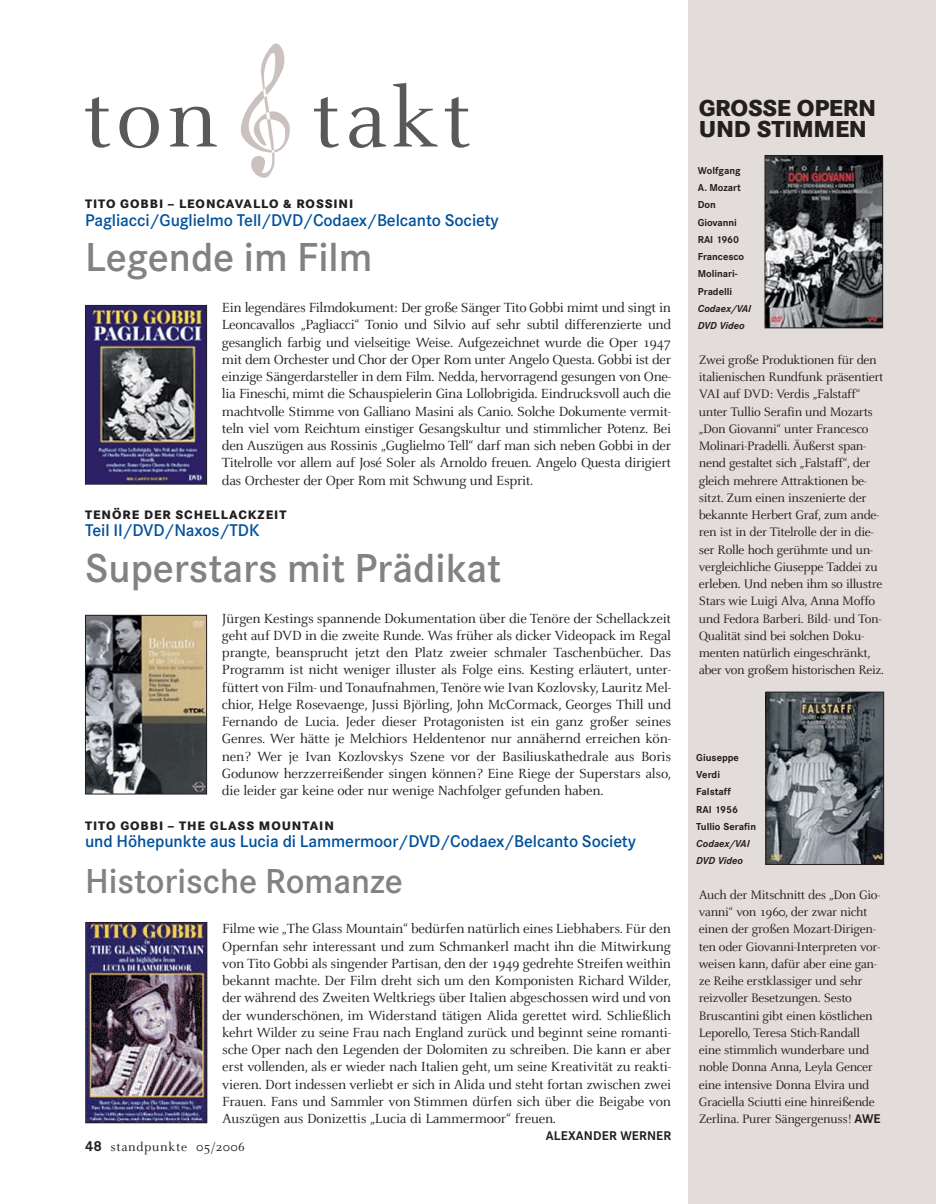
<style>
.page{position:relative;width:936px;height:1204px;background:#fff}
.page>*{position:absolute;margin:0;border:0;box-sizing:border-box;transform-origin:0 0}
.t1{font:91.5px "Celeste";letter-spacing:.05em;color:#58595b}
.t2{font:600 42px "Corporate S";color:#808284}
.t3{font:600 36px "Corporate S";color:#808284}
.t4{font:800 24px/21px "Corporate S";letter-spacing:-.015em;color:#231f20}
.t5{font:600 17.7px "Corporate S";letter-spacing:-.005em;color:#00519b}
.t6{font:14.7px/17.2px "Celeste";letter-spacing:-.015em;color:#231f20;text-align:justify}
.t7{font:13.5px/17.2px "Celeste";letter-spacing:-.025em;color:#231f20}
.t8{font:13.5px "Celeste";letter-spacing:.05em;color:#231f20}
.t9{font:700 13.2px "Corporate S";letter-spacing:.01em;color:#231f20}
.t10{font:800 12.75px "Corporate S";letter-spacing:.075em;color:#231f20}
.t11{font:700 10.5px/17.2px "Corporate S";letter-spacing:-.005em;color:#231f20}
.t12{font:italic 700 10.5px/17.2px "Corporate S";color:#231f20}
.s1{font-family:"Corporate S";font-weight:700;font-size:15px}
.s2{font-family:"Corporate S";font-weight:700;font-size:13.2px}
</style>
<div class="page">
<div style="left:688px;top:0;width:247px;height:1203px;background:#e2dcda"></div>
<svg style="left:241px;top:43px;width:49px;height:135px"></svg>
<img style="left:766px;top:157px;width:115px;height:169px">
<div style="left:764px;top:155px;width:119px;height:173px;border:1px solid #231f20"></div>
<img style="left:767px;top:693px;width:115px;height:169px">
<div style="left:765px;top:691px;width:119px;height:173px;border:1px solid #231f20"></div>
<img style="left:87px;top:307px;width:118px;height:175px">
<div style="left:85px;top:305px;width:122px;height:179px;border:1px solid #231f20"></div>
<img style="left:87px;top:617px;width:118px;height:175px">
<div style="left:85px;top:615px;width:122px;height:179px;border:1px solid #231f20"></div>
<img style="left:87px;top:924px;width:118px;height:197px">
<div style="left:85px;top:922px;width:122px;height:201px;border:1px solid #231f20"></div>
<h1 class="t1" style="left:83px;top:83px;width:390px">ton takt</h1>
<p class="t10" style="left:85px;top:199px;width:270px">TITO GOBBI – LEONCAVALLO &amp; ROSSINI</p>
<p class="t5" style="left:85px;top:213px;width:415px">Pagliacci/Guglielmo Tell/DVD/Codaex/Belcanto Society</p>
<h2 class="t2" style="left:85px;top:241px;width:289px">Legende im Film</h2>
<p class="t6" style="left:222px;top:300px;width:450px">Ein legendäres Filmdokument: Der große Sänger Tito Gobbi mimt und singt in Leoncavallos „Pagliacci“ Tonio und Silvio auf sehr subtil differenzierte und gesanglich farbig und vielseitige Weise. Aufgezeichnet wurde die Oper 1947 mit dem Orchester und Chor der Oper Rom unter Angelo Questa. Gobbi ist der einzige Sängerdarsteller in dem Film. Nedda, hervorragend gesungen von One&shy;lia Fineschi, mimt die Schauspielerin Gina Lollobrigida. Eindrucksvoll auch die machtvolle Stimme von Galliano Masini als Canio. Solche Dokumente vermit&shy;teln viel vom Reichtum einstiger Gesangskultur und stimmlicher Potenz. Bei den Auszügen aus Rossinis „Guglielmo Tell“ darf man sich neben Gobbi in der Titelrolle vor allem auf José Soler als Arnoldo freuen. Angelo Questa dirigiert das Orchester der Oper Rom mit Schwung und Esprit.</p>
<p class="t10" style="left:85px;top:510px;width:203px">TENÖRE DER SCHELLACKZEIT</p>
<p class="t5" style="left:85px;top:523px;width:176px">Teil II/DVD/Naxos/TDK</p>
<h2 class="t2" style="left:85px;top:551px;width:417px">Superstars mit Prädikat</h2>
<p class="t6" style="left:222px;top:611px;width:450px">Jürgen Kestings spannende Dokumentation über die Tenöre der Schellackzeit geht auf DVD in die zweite Runde. Was früher als dicker Videopack im Regal prangte, beansprucht jetzt den Platz zweier schmaler Taschenbücher. Das Programm ist nicht weniger illuster als Folge eins. Kesting erläutert, unter&shy;füttert von Film- und Tonaufnahmen, Tenöre wie Ivan Kozlovsky, Lauritz Mel&shy;chior, Helge Rosevaenge, Jussi Björling, John McCormack, Georges Thill und Fernando de Lucia. Jeder dieser Protagonisten ist ein ganz großer seines Genres. Wer hätte je Melchiors Heldentenor nur annähernd erreichen kön&shy;nen? Wer je Ivan Kozlovskys Szene vor der Basiliuskathedrale aus Boris Godunow herzzerreißender singen können? Eine Riege der Superstars also, die leider gar keine oder nur wenige Nachfolger gefunden haben.</p>
<p class="t10" style="left:85px;top:820px;width:250px">TITO GOBBI – THE GLASS MOUNTAIN</p>
<p class="t5" style="left:85px;top:834px;width:552px">und Höhepunkte aus Lucia di Lammermoor/DVD/Codaex/Belcanto Society</p>
<h3 class="t3" style="left:85px;top:866px;width:319px">Historische Romanze</h3>
<p class="t6" style="left:222px;top:921px;width:450px">Filme wie „The Glass Mountain“ bedürfen natürlich eines Liebhabers. Für den Opernfan sehr interessant und zum Schmankerl macht ihn die Mitwirkung von Tito Gobbi als singender Partisan, den der 1949 gedrehte Streifen weithin bekannt machte. Der Film dreht sich um den Komponisten Richard Wilder, der während des Zweiten Weltkriegs über Italien abgeschossen wird und von der wunderschönen, im Widerstand tätigen Alida gerettet wird. Schließlich kehrt Wilder zu seine Frau nach England zurück und beginnt seine romanti&shy;sche Oper nach den Legenden der Dolomiten zu schreiben. Die kann er aber erst vollenden, als er wieder nach Italien geht, um seine Kreativität zu reakti&shy;vieren. Dort indessen verliebt er sich in Alida und steht fortan zwischen zwei Frauen. Fans und Sammler von Stimmen dürfen sich über die Beigabe von Auszügen aus Donizettis „Lucia di Lammermoor“ freuen.</p>
<p class="t9" style="left:546px;top:1130px;width:127px">ALEXANDER WERNER</p>
<p class="t8" style="left:85px;top:1141px;width:161px"><span class="s1">48</span> standpunkte 05/2006</p>
<h3 class="t4" style="left:698px;top:99px;width:179px">GROSSE OPERN<br>UND STIMMEN</h3>
<p class="t11" style="left:697px;top:163px;width:48px">Wolfgang<br>A. Mozart<br>Don<br>Giovanni<br>RAI 1960<br>Francesco<br>Molinari-<br>Pradelli</p>
<p class="t12" style="left:697px;top:301px;width:55px">Codaex/VAI<br>DVD Video</p>
<p class="t7" style="left:698px;top:352px;width:187px">Zwei große Produktionen für den italienischen Rundfunk präsentiert VAI auf DVD: Verdis „Falstaff“ unter Tullio Serafin und Mozarts „Don Giovanni“ unter Francesco Molinari-Pradelli. Äußerst span&shy;nend gestaltet sich „Falstaff“, der gleich mehrere Attraktionen be&shy;sitzt. Zum einen inszenierte der bekannte Herbert Graf, zum ande&shy;ren ist in der Titelrolle der in die&shy;ser Rolle hoch gerühmte und un&shy;vergleichliche Giuseppe Taddei zu erleben. Und neben ihm so illustre Stars wie Luigi Alva, Anna Moffo und Fedora Barberi. Bild- und Ton-Qualität sind bei solchen Doku&shy;menten natürlich eingeschränkt, aber von großem historischen Reiz.</p>
<p class="t11" style="left:696px;top:749px;width:61px">Giuseppe<br>Verdi<br>Falstaff<br>RAI 1956<br>Tullio Serafin</p>
<p class="t12" style="left:696px;top:835px;width:55px">Codaex/VAI<br>DVD Video</p>
<p class="t7" style="left:698px;top:887px;width:183px">Auch der Mitschnitt des „Don Gio&shy;vanni“ von 1960, der zwar nicht einen der großen Mozart-Dirigen&shy;ten oder Giovanni-Interpreten vor&shy;weisen kann, dafür aber eine gan&shy;ze Reihe erstklassiger und sehr reizvoller Besetzungen. Sesto Bruscantini gibt einen köstlichen Leporello, Teresa Stich-Randall eine stimmlich wunderbare und noble Donna Anna, Leyla Gencer eine intensive Donna Elvira und Graciella Sciutti eine hinreißende Zerlina. Purer Sängergenuss! <span class="s2">AWE</span></p>
</div>
